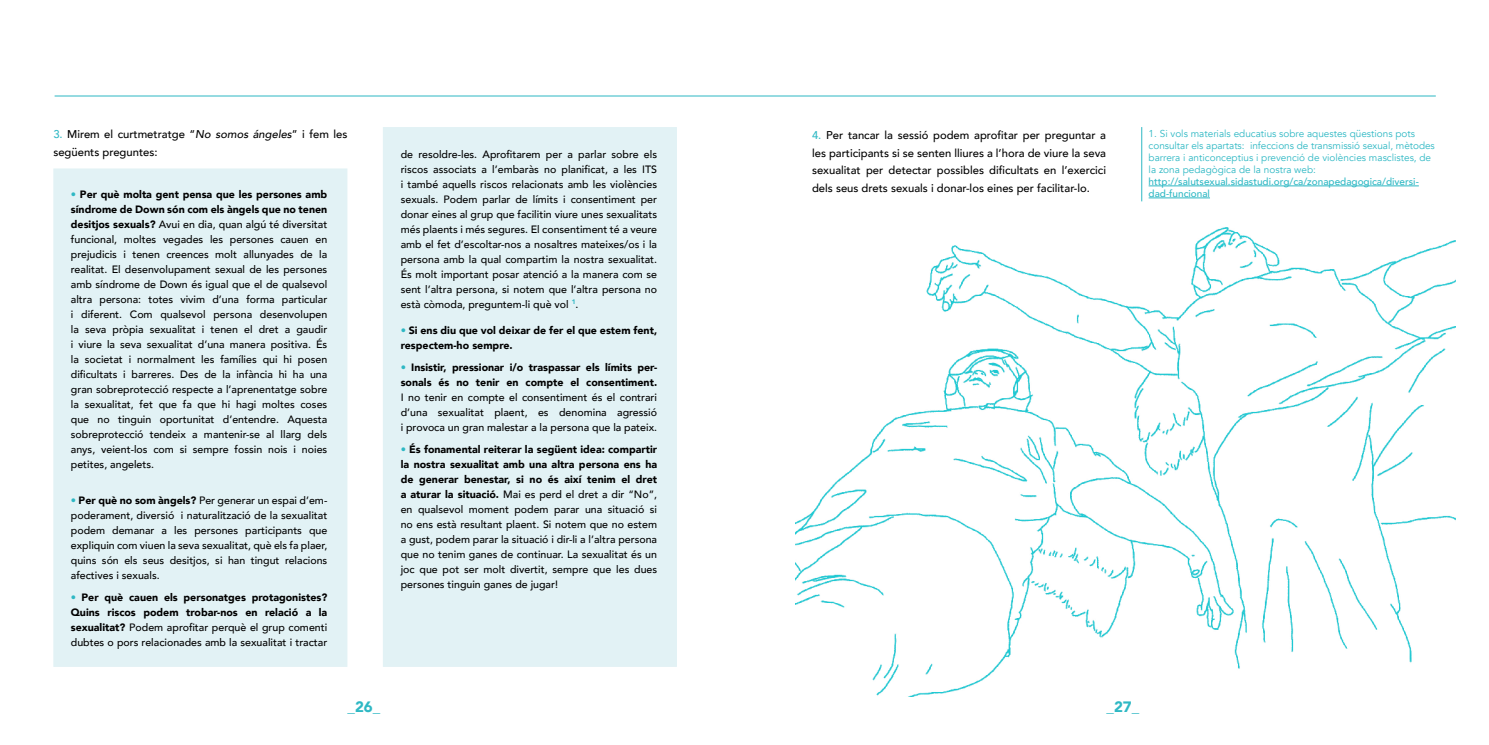
<style>
.page{position:relative;width:1489px;height:745px;background:#fff}
.page>*{position:absolute;margin:0;border:0;box-sizing:border-box;transform-origin:0 0}
.t1{font:900 15px "Avenir";color:#2eb8c4}
.t2{font:500 11.25px/17.5px "Avenir";color:#000}
.t3{font:500 10.62px/15px "Avenir";color:#000;text-align:justify}
.t4{font:900 10.62px/15px "Avenir";color:#000}
.t5{font:10px/12px "Avenir";color:#2eb8c4}
.t6{font:500 10px/12px "Avenir";color:#2eb8c4}
.s1{color:#2eb8c4}
.s2{font-style:italic}
.s3{font-weight:500;color:#2eb8c4}
.s4{font-weight:900}
.s5{font-weight:500}
</style>
<div class="page">
<img style="left:795px;top:95px;width:660px;height:601px">
<hr style="left:55px;top:96px;width:1380px;height:1px;background:#2eb8c4">
<div style="left:53px;top:168px;width:294px;height:498px;background:#e2f2f5"></div>
<div style="left:383px;top:127px;width:294px;height:539px;background:#e2f2f5"></div>
<hr style="left:1148px;top:185px;width:270px;height:1px;background:#2eb8c4">
<hr style="left:1148px;top:197px;width:61px;height:1px;background:#2eb8c4">
<hr style="left:1141px;top:127px;width:1px;height:74px;background:#2eb8c4">
<p class="t2" style="left:53px;top:125px;width:295px"><span class="s1">3.</span> Mirem el curtmetratge “<span class="s2">No somos ángeles</span>” i fem les següents preguntes:</p>
<p class="t2" style="left:812px;top:126px;width:295px;text-align:justify"><span class="s1">4.</span> Per tancar la sessió podem aprofitar per preguntar a les participants si se senten lliures a l’hora de viure la seva sexualitat per detectar possibles dificultats en l’exercici dels seus drets sexuals i donar-los eines per facilitar-lo.</p>
<p class="t5" style="left:1148px;top:128px;width:288px">1. Si vols materials educatius sobre aquestes qüestions pots consultar els apartats: infeccions de transmissió sexual, mètodes barrera i anticonceptius i prevenció de violències masclistes, de la zona pedagògica de la nostra web:</p>
<p class="t3" style="left:401px;top:146px;width:258px">de resoldre-les. Aprofitarem per a parlar sobre els riscos associats a l’embaràs no planificat, a les ITS i també aquells riscos relacionats amb les violències sexuals. Podem parlar de límits i consentiment per donar eines al grup que facilitin viure unes sexualitats més plaents i més segures. El consentiment té a veure amb el fet d’escoltar-nos a nosaltres mateixes/os i la persona amb la qual compartim la nostra sexualitat.<br>És molt important posar atenció a la manera com se sent l’altra persona, si notem que l’altra persona no està còmoda, preguntem-li què vol <sup>1</sup>.</p>
<p class="t4" style="left:401px;top:322px;width:258px"><span class="s3">•</span> Si ens diu que vol deixar de fer el que estem fent, respectem-ho sempre.</p>
<p class="t4" style="left:401px;top:359px;width:258px"><span class="s3">•</span> Insistir, pressionar i/o traspassar els límits per&shy;sonals és no tenir en compte el consentiment.</p>
<p class="t3" style="left:401px;top:388px;width:258px">I no tenir en compte el consentiment és el contrari d’una sexualitat plaent, es denomina agressió i provoca un gran malestar a la persona que la pateix.</p>
<p class="t3" style="left:401px;top:441px;width:258px"><span class="s1">•</span> <span class="s4">És fonamental reiterar la següent idea: compartir la nostra sexualitat amb una altra persona ens ha de generar benestar, si no és així tenim el dret a aturar la situació.</span> Mai es perd el dret a dir “No”, en qualsevol moment podem parar una situació si no ens està resultant plaent. Si notem que no estem a gust, podem parar la situació i dir-li a l’altra persona que no tenim ganes de continuar. La sexualitat és un joc que pot ser molt divertit, sempre que les dues persones tinguin ganes de jugar!</p>
<p class="t6" style="left:1148px;top:175px;width:272px">http://salutsexual.sidastudi.org/ca/zonapedagogica/diversi&shy;dad-funcional</p>
<p class="t3" style="left:71px;top:186px;width:258px"><span class="s1">•</span> <span class="s4">Per què molta gent pensa que les persones amb síndrome de Down són com els àngels que no tenen desitjos sexuals?</span> Avui en dia, quan algú té diversitat funcional, moltes vegades les persones cauen en prejudicis i tenen creences molt allunyades de la realitat. El desenvolupament sexual de les persones amb síndrome de Down és igual que el de qualsevol altra persona: totes vivim d’una forma particular i diferent. Com qualsevol persona desenvolupen la seva pròpia sexualitat i tenen el dret a gaudir i viure la seva sexualitat d’una manera positiva. És la societat i normalment les famílies qui hi posen dificultats i barreres. Des de la infància hi ha una gran sobreprotecció respecte a l’aprenentatge sobre la sexualitat, fet que fa que hi hagi moltes coses que no tinguin oportunitat d’entendre. Aquesta sobreprotecció tendeix a mantenir-se al llarg dels anys, veient-los com si sempre fossin nois i noies petites, angelets.</p>
<p class="t3" style="left:71px;top:491px;width:258px"><span class="s1">•</span> <span class="s4">Per què no som àngels?</span> Per generar un espai d’em&shy;poderament, diversió i naturalització de la sexualitat podem demanar a les persones participants que expliquin com viuen la seva sexualitat, què els fa plaer, quins són els seus desitjos, si han tingut relacions afectives i sexuals.</p>
<p class="t4" style="left:71px;top:589px;width:258px;text-align:justify"><span class="s3">•</span> Per què cauen els personatges protagonistes?<br>Quins riscos podem trobar-nos en relació a la sexualitat? <span class="s5">Podem aprofitar perquè el grup comenti dubtes o pors relacionades amb la sexualitat i tractar</span></p>
<h1 class="t1" style="left:347px;top:693px;width:34px">_26_</h1>
<h1 class="t1" style="left:1106px;top:693px;width:34px">_27_</h1>
</div>
